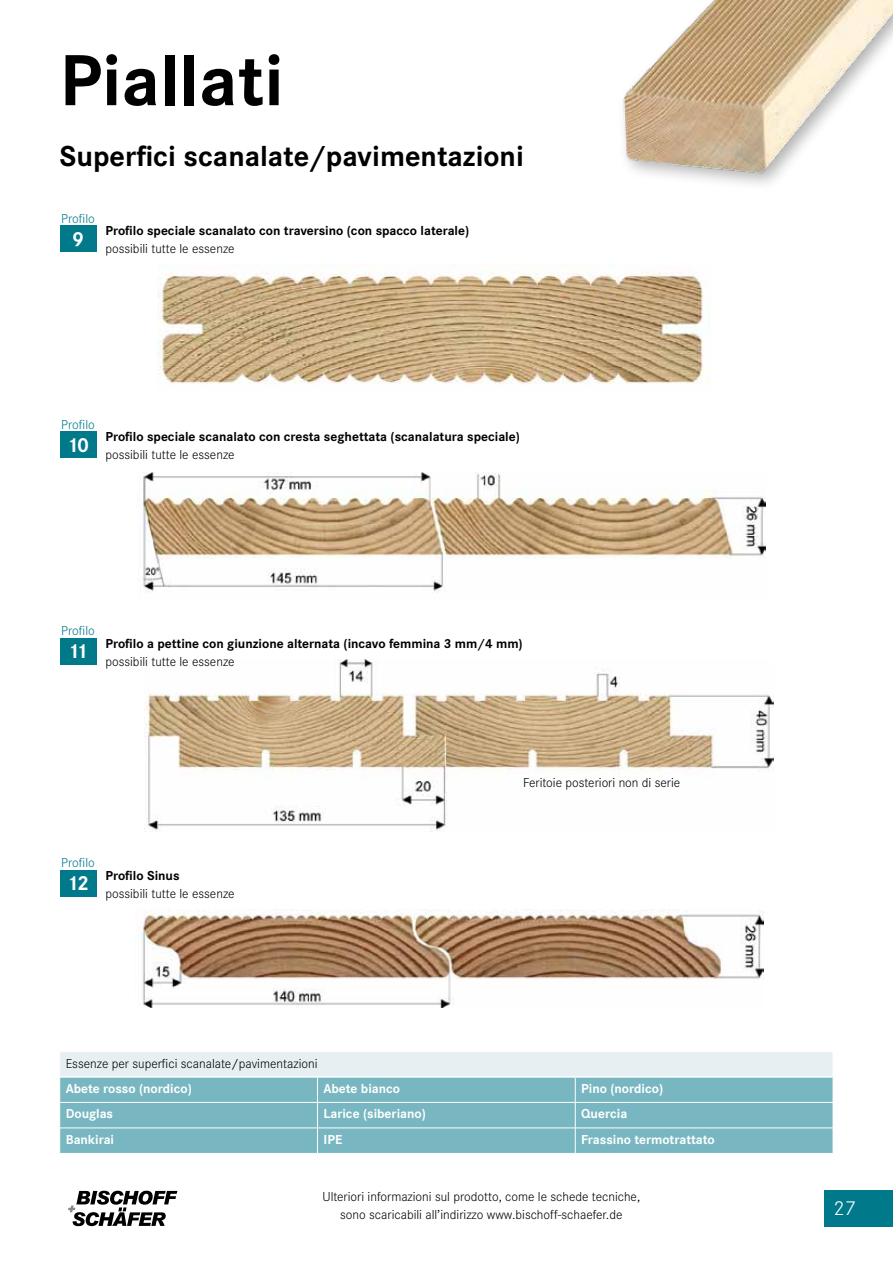
<style>
.page{position:relative;width:893px;height:1263px;background:#fff}
.page>*{position:absolute;margin:0;border:0;box-sizing:border-box;transform-origin:0 0}
.t1{font:700 75px "Corporate S";color:#000}
.t2{font:700 30px "Corporate S";color:#000}
.t3{font:700 21px "Corporate S";color:#fff}
.t4{font:300 21px "Corporate S";color:#fff}
.t5{font:300 13.5px/18px "Corporate S";color:#000;text-align:center}
.t6{font:700 13.5px "Corporate S";color:#000}
.t7{font:700 13.5px "Corporate S";color:#fff}
.t8{font:300 13.5px "Corporate S";color:#00798b}
</style>
<div class="page">
<div style="left:60px;top:1051px;width:773px;height:26px;background:#e6f0f2"></div>
<div style="left:60px;top:1078px;width:773px;height:75px;background:#78b7c1"></div>
<hr style="left:60px;top:1076px;width:257px;height:2px;background:#fff">
<hr style="left:317px;top:1076px;width:258px;height:2px;background:#fff">
<hr style="left:575px;top:1076px;width:258px;height:2px;background:#fff">
<hr style="left:60px;top:1051px;width:257px;height:1px;background:#fff">
<hr style="left:317px;top:1051px;width:258px;height:1px;background:#fff">
<hr style="left:575px;top:1051px;width:258px;height:1px;background:#fff">
<hr style="left:60px;top:1102px;width:257px;height:1px;background:#fff">
<hr style="left:317px;top:1102px;width:258px;height:1px;background:#fff">
<hr style="left:575px;top:1102px;width:258px;height:1px;background:#fff">
<hr style="left:60px;top:1128px;width:257px;height:1px;background:#fff">
<hr style="left:317px;top:1128px;width:258px;height:1px;background:#fff">
<svg style="left:317px;top:1078px;width:1px;height:75px"></svg>
<hr style="left:575px;top:1128px;width:258px;height:1px;background:#fff">
<svg style="left:575px;top:1078px;width:1px;height:75px"></svg>
<img style="left:623px;top:0;width:270px;height:185px">
<div style="left:60px;top:432px;width:37px;height:26px;background:#00798b"></div>
<img style="left:137px;top:473px;width:628px;height:119px">
<div style="left:60px;top:225px;width:37px;height:27px;background:#00798b"></div>
<img style="left:157px;top:264px;width:553px;height:121px">
<div style="left:60px;top:870px;width:37px;height:26px;background:#00798b"></div>
<img style="left:135px;top:910px;width:628px;height:97px">
<img style="left:145px;top:659px;width:628px;height:173px">
<div style="left:60px;top:638px;width:37px;height:26px;background:#00798b"></div>
<svg style="left:68px;top:1191px;width:109px;height:35px"></svg>
<div style="left:825px;top:1191px;width:68px;height:36px;background:#00798b"></div>
<h1 class="t1" style="left:60px;top:37px;width:226px">Piallati</h1>
<h2 class="t2" style="left:60px;top:139px;width:466px">Superfici scanalate/pavimentazioni</h2>
<p class="t8" style="left:61px;top:211px;width:35px">Profilo</p>
<h3 class="t3" style="left:72px;top:227px;width:13px">9</h3>
<p class="t6" style="left:105px;top:223px;width:365px">Profilo speciale scanalato con traversino (con spacco laterale)</p>
<p class="t5" style="left:105px;top:240px;width:131px">possibili tutte le essenze</p>
<p class="t8" style="left:61px;top:417px;width:35px">Profilo</p>
<h3 class="t3" style="left:67px;top:433px;width:24px">10</h3>
<p class="t6" style="left:105px;top:429px;width:416px">Profilo speciale scanalato con cresta seghettata (scanalatura speciale)</p>
<p class="t5" style="left:105px;top:446px;width:131px">possibili tutte le essenze</p>
<p class="t8" style="left:61px;top:623px;width:35px">Profilo</p>
<h3 class="t3" style="left:68px;top:639px;width:22px">11</h3>
<p class="t6" style="left:105px;top:635px;width:419px">Profilo a pettine con giunzione alternata (incavo femmina 3 mm/4 mm)</p>
<p class="t5" style="left:105px;top:652px;width:131px">possibili tutte le essenze</p>
<p class="t8" style="left:61px;top:855px;width:35px">Profilo</p>
<h3 class="t3" style="left:67px;top:871px;width:24px">12</h3>
<p class="t6" style="left:105px;top:867px;width:76px">Profilo Sinus</p>
<p class="t5" style="left:105px;top:884px;width:131px">possibili tutte le essenze</p>
<p class="t5" style="left:523px;top:774px;width:159px">Feritoie posteriori non di serie</p>
<p class="t5" style="left:66px;top:1054px;width:253px">Essenze per superfici scanalate/pavimentazioni</p>
<p class="t7" style="left:66px;top:1080px;width:128px">Abete rosso (nordico)</p>
<p class="t7" style="left:323px;top:1080px;width:78px">Abete bianco</p>
<p class="t7" style="left:581px;top:1080px;width:83px">Pino (nordico)</p>
<p class="t7" style="left:66px;top:1106px;width:49px">Douglas</p>
<p class="t7" style="left:323px;top:1106px;width:104px">Larice (siberiano)</p>
<p class="t7" style="left:581px;top:1106px;width:47px">Quercia</p>
<p class="t7" style="left:66px;top:1131px;width:50px">Bankirai</p>
<p class="t7" style="left:323px;top:1131px;width:20px">IPE</p>
<p class="t7" style="left:581px;top:1131px;width:135px">Frassino termotrattato</p>
<p class="t5" style="left:322px;top:1187px;width:319px">Ulteriori informazioni sul prodotto, come le schede tecniche, sono scaricabili all’indirizzo www.bischoff-schaefer.de</p>
<h3 class="t4" style="left:833px;top:1196px;width:23px">27</h3>
</div>
